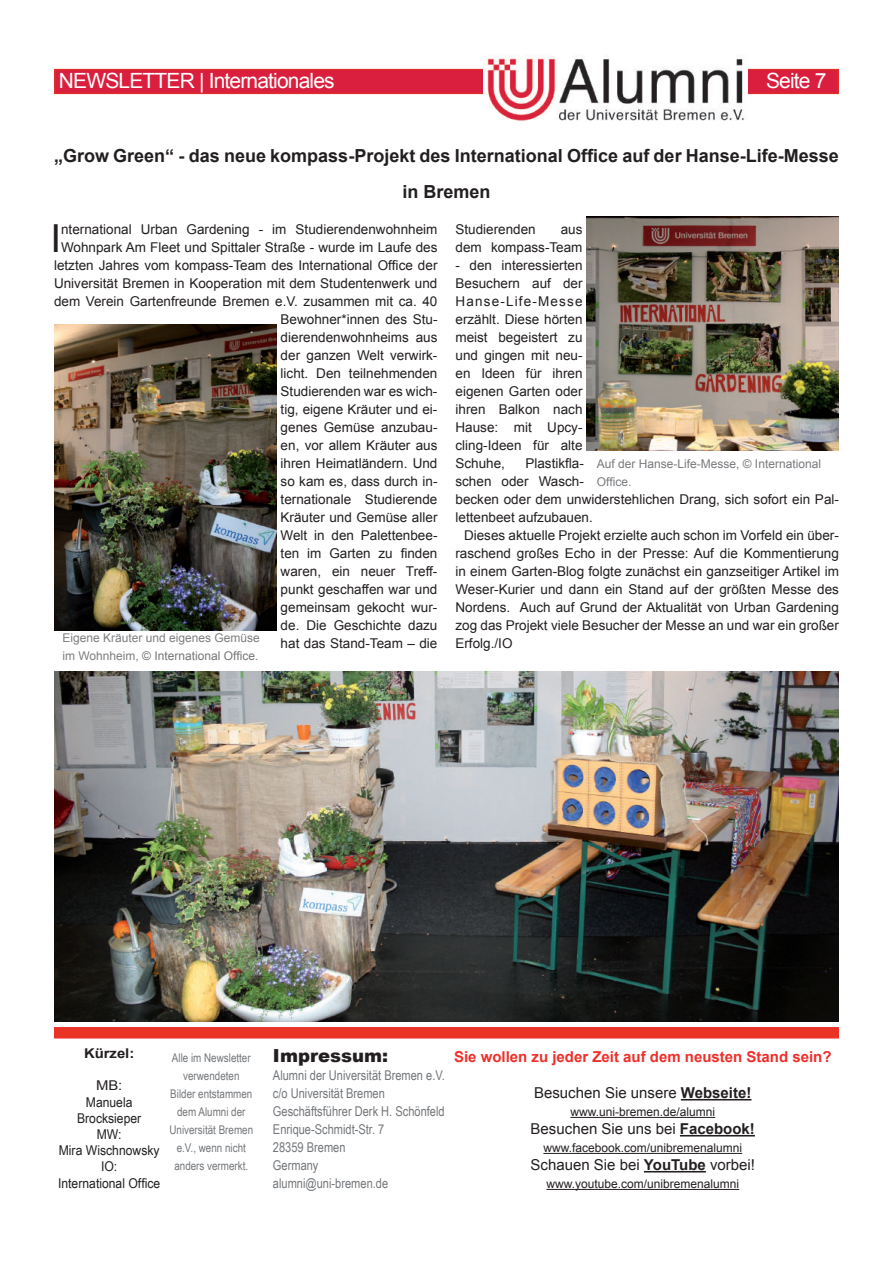
<style>
.page{position:relative;width:893px;height:1263px;background:#fff}
.page>*{position:absolute;margin:0;border:0;box-sizing:border-box;transform-origin:0 0}
.t1{font:38.7px "Arial";color:#231f20}
.t2{font:21px "Arial";letter-spacing:-.04em;color:#fff}
.t3{font:700 18px/36px "Arial";color:#231f20;text-align:center}
.t4{font:900 18px "Arial";color:#231f20}
.t5{font:15px "Arial";color:#231f20}
.t6{font:700 15px "Arial";color:#ee2f2a}
.t7{font:13.5px/18px "Arial";color:#231f20;text-align:right}
.t8{font:13.5px/18px "Arial Narrow";color:#73767a}
.t9{font:13.5px/16.2px "Arial Narrow";color:#231f20;text-align:center;scale:1.1 1}
.t10{font:700 13.5px "Arial";color:#231f20;scale:1.1 1}
.t11{font:13.5px "Arial";color:#231f20;scale:1.1 1}
.t12{font:12px/18px "Arial Narrow";color:#73767a;text-align:center}
.t13{font:12px "Arial";color:#231f20}
.t14{font:12px/18px "Arial";color:#7c7e81}
.t15{font:12px/18px "Arial";color:#787a7d}
.s1{color:#757679}
.s2{font-weight:700}
</style>
<div class="page">
<div style="left:54px;top:69px;width:785px;height:25px;background:#d91f3d;border:2px solid #de2d2b"></div>
<div style="left:54px;top:1027px;width:785px;height:11px;background:#e93324;border:2px solid #ee2f2a"></div>
<hr style="left:681px;top:1099px;width:70px;height:1px;background:#231f20">
<hr style="left:570px;top:1117px;width:145px;height:1px;background:#231f20">
<hr style="left:680px;top:1135px;width:75px;height:1px;background:#231f20">
<hr style="left:543px;top:1153px;width:199px;height:1px;background:#231f20">
<hr style="left:644px;top:1171px;width:62px;height:1px;background:#231f20">
<hr style="left:546px;top:1189px;width:193px;height:1px;background:#231f20">
<img style="left:484px;top:56px;width:264px;height:65px">
<img style="left:54px;top:324px;width:222px;height:306px">
<img style="left:587px;top:216px;width:252px;height:234px">
<img style="left:54px;top:671px;width:785px;height:350px">
<h2 class="t2" style="left:59px;top:67px;width:277px">NEWSLETTER | Internationales</h2>
<h2 class="t2" style="left:766px;top:67px;width:62px">Seite 7</h2>
<h3 class="t3" style="left:54px;top:138px;width:786px">„Grow Green“ - das neue kompass-Projekt des International Office auf der Hanse-Life-Messe in Bremen</h3>
<h1 class="t1" style="left:50px;top:213px;width:12px">I</h1>
<p class="t7" style="left:54px;top:220px;width:385px">nternational Urban Gardening - im Studierendenwohnheim<br>Wohnpark Am Fleet und Spittaler Straße - wurde im Laufe des letzten Jahres vom kompass-Team des International Office der<br>Universität Bremen in Kooperation mit dem Studentenwerk und dem Verein Gartenfreunde Bremen e.V. zusammen mit ca. 40<br>Bewohner*innen des Stu-<br>dierendenwohnheims aus<br>der ganzen Welt verwirk-<br>licht. Den teilnehmenden<br>Studierenden war es wich-<br>tig, eigene Kräuter und ei-<br>genes Gemüse anzubau-<br>en, vor allem Kräuter aus<br>ihren Heimatländern. Und<br>so kam es, dass durch in-<br>ternationale Studierende<br>Kräuter und Gemüse aller<br>Welt in den Palettenbee-<br>ten im Garten zu finden<br>waren, ein neuer Treff-<br>punkt geschaffen war und<br>gemeinsam gekocht wur-<br>de. Die Geschichte dazu<br>hat das Stand-Team – die</p>
<p class="t7" style="left:455px;top:220px;width:82px">Studierenden</p>
<p class="t7" style="left:455px;top:220px;width:129px">aus<br>dem kompass-Team</p>
<p class="t7" style="left:455px;top:256px;width:129px;text-align:justify">- den interessierten Besuchern auf der Hanse-Life-Messe erzählt. Diese hörten meist begeistert zu und gingen mit neu&shy;en Ideen für ihren eigenen Garten oder ihren Balkon nach Hause: mit Upcy&shy;cling-Ideen für alte Schuhe,</p>
<p class="t7" style="left:455px;top:454px;width:385px;text-align:left;text-indent:70px">Plastikfla-<br>schen oder Wasch-<br>becken oder dem unwiderstehlichen Drang, sich sofort ein Pal&shy;lettenbeet aufzubauen.</p>
<p class="t7" style="left:455px;top:526px;width:385px;text-align:justify;text-indent:9px">Dieses aktuelle Projekt erzielte auch schon im Vorfeld ein über&shy;raschend großes Echo in der Presse: Auf die Kommentierung in einem Garten-Blog folgte zunächst ein ganzseitiger Artikel im Weser-Kurier und dann ein Stand auf der größten Messe des Nordens. Auch auf Grund der Aktualität von Urban Gardening zog das Projekt viele Besucher der Messe an und war ein großer Erfolg./IO</p>
<p class="t15" style="left:597px;top:455px;width:226px">Auf der Hanse-Life-Messe, © International<br>Office.</p>
<p class="t14" style="left:63px;top:629px;width:199px">Eigene Kräuter und eigenes Gemüse im Wohnheim, <span class="s1">© International Office.</span></p>
<p class="t10" style="left:84px;top:1044px;width:47px">Kürzel:</p>
<p class="t11" style="left:96px;top:1077px;width:26px">MB:</p>
<p class="t9" style="left:58px;top:1093px;width:94px">Manuela<br>Brocksieper<br>MW:<br>Mira Wischnowsky<br>IO:<br>International Office</p>
<p class="t12" style="left:169px;top:1048px;width:85px">Alle im Newsletter verwendeten<br>Bilder entstammen dem Alumni der<br>Universität Bremen e.V., wenn nicht anders vermerkt.</p>
<h3 class="t4" style="left:273px;top:1043px;width:117px">Impressum:</h3>
<p class="t8" style="left:273px;top:1066px;width:173px">Alumni der Universität Bremen e.V. c/o Universität Bremen<br>Geschäftsführer Derk H. Schönfeld<br>Enrique-Schmidt-Str. 7<br>28359 Bremen<br>Germany<br>alumni@uni-bremen.de</p>
<p class="t6" style="left:454px;top:1047px;width:379px">Sie wollen zu jeder Zeit auf dem neusten Stand sein?</p>
<p class="t5" style="left:534px;top:1083px;width:219px">Besuchen Sie unsere <span class="s2">Webseite!</span></p>
<p class="t13" style="left:570px;top:1104px;width:146px">www.uni-bremen.de/alumni</p>
<p class="t5" style="left:531px;top:1119px;width:226px">Besuchen Sie uns bei <span class="s2">Facebook!</span></p>
<p class="t13" style="left:543px;top:1140px;width:200px">www.facebook.com/unibremenalumni</p>
<p class="t5" style="left:530px;top:1155px;width:226px">Schauen Sie bei <span class="s2">YouTube</span> vorbei!</p>
<p class="t13" style="left:546px;top:1176px;width:194px">www.youtube.com/unibremenalumni</p>
</div>
